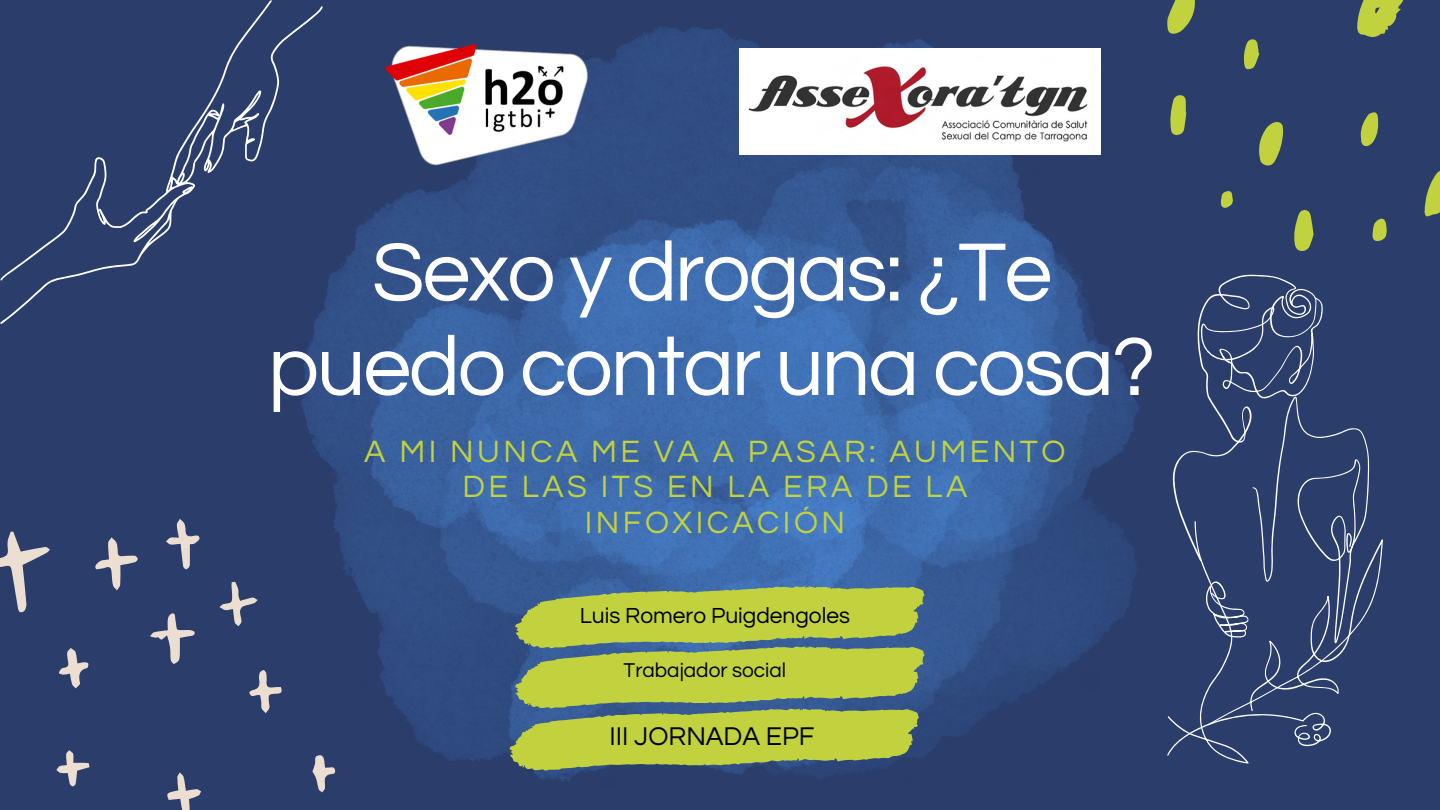
<style>
.page{position:relative;width:1440px;height:810px;background:#2a3d6b}
.page>*{position:absolute;margin:0;border:0;box-sizing:border-box;transform-origin:0 0}
.t1{font:85.9px/94.4px "Questrial";letter-spacing:-.025em;color:#fff;text-align:center}
.t2{font:32.1px/35.3px "Questrial";letter-spacing:.11em;color:#c1d23e;text-align:center}
.t3{font:26.7px "Questrial";color:#000}
.t4{font:22.7px "Questrial";color:#000}
.t5{font:20.8px "Questrial";color:#000}
</style>
<div class="page">
<img style="left:300px;top:26px;width:840px;height:756px">
<svg style="left:1167px;top:0;width:273px;height:251px"></svg>
<svg style="left:0;top:519px;width:336px;height:291px"></svg>
<img style="left:370px;top:26px;width:237px;height:154px">
<svg style="left:0;top:0;width:323px;height:324px"></svg>
<svg style="left:1167px;top:274px;width:216px;height:490px"></svg>
<img style="left:739px;top:49px;width:362px;height:106px">
<svg style="left:510px;top:586px;width:415px;height:185px;background:#9fb451"></svg>
<p class="t1" style="left:268px;top:227px;width:889px">Sexo y drogas: ¿Te puedo contar una cosa?</p>
<p class="t2" style="left:364px;top:435px;width:703px">A MI NUNCA ME VA A PASAR: AUMENTO<br>DE LAS ITS EN LA ERA DE LA<br>INFOXICACIÓN</p>
<p class="t4" style="left:580px;top:604px;width:272px">Luis Romero Puigdengoles</p>
<p class="t5" style="left:624px;top:660px;width:164px">Trabajador social</p>
<p class="t3" style="left:610px;top:723px;width:206px">III JORNADA EPF</p>
</div>
